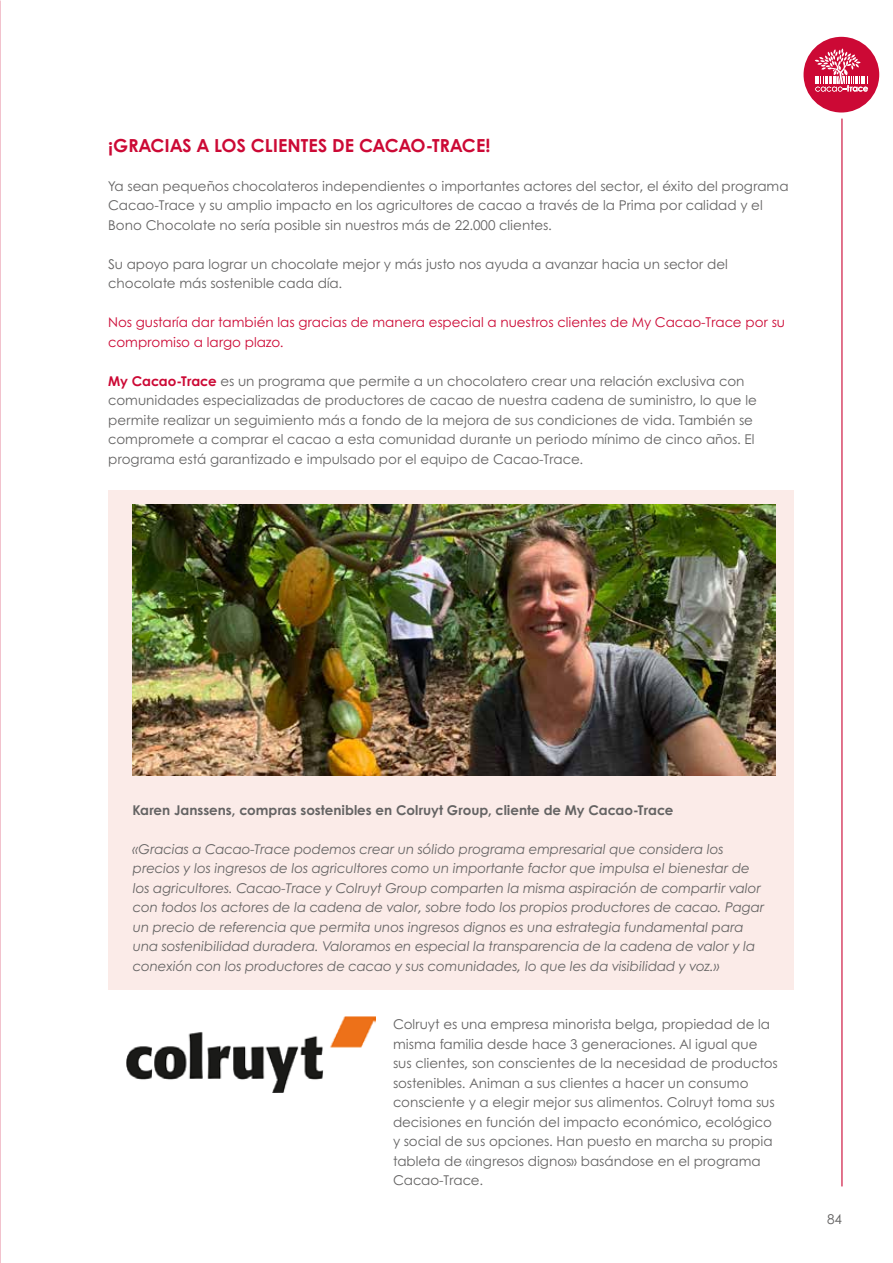
<style>
.page{position:relative;width:893px;height:1263px;background:#fff}
.page>*{position:absolute;margin:0;border:0;box-sizing:border-box;transform-origin:0 0}
.t1{font:700 18px "Century Gothic";color:#cc0935}
.t2{font:13.5px/19.5px "Century Gothic";color:#646363}
.t3{font:italic 13.5px/19.5px "Century Gothic";letter-spacing:-.01em;color:#646363}
.t4{font:13.5px/19.5px "Century Gothic";color:#cc0935}
.t5{font:700 13.5px "Century Gothic";color:#646363}
.s1{font-weight:700;color:#cc0935}
</style>
<div class="page">
<img style="left:126px;top:1016px;width:249px;height:77px">
<div style="left:108px;top:490px;width:685px;height:500px;background:#fbebe8"></div>
<img style="left:133px;top:505px;width:642px;height:271px">
<hr style="left:841px;top:119px;width:1px;height:1067px;background:#cc0935">
<div style="left:803px;top:37px;width:76px;height:75px;background:#cc0935;border-radius:50%"></div>
<svg style="left:815px;top:48px;width:53px;height:44px"></svg>
<h1 class="t1" style="left:108px;top:133px;width:384px">¡GRACIAS A LOS CLIENTES DE CACAO-TRACE!</h1>
<p class="t2" style="left:108px;top:176px;width:682px">Ya sean pequeños chocolateros independientes o importantes actores del sector, el éxito del programa<br>Cacao-Trace y su amplio impacto en los agricultores de cacao a través de la Prima por calidad y el<br>Bono Chocolate no sería posible sin nuestros más de 22.000 clientes.</p>
<p class="t2" style="left:108px;top:254px;width:621px">Su apoyo para lograr un chocolate mejor y más justo nos ayuda a avanzar hacia un sector del chocolate más sostenible cada día.</p>
<p class="t4" style="left:108px;top:312px;width:678px">Nos gustaría dar también las gracias de manera especial a nuestros clientes de My Cacao-Trace por su compromiso a largo plazo.</p>
<p class="t2" style="left:108px;top:371px;width:650px"><span class="s1">My Cacao-Trace</span> es un programa que permite a un chocolatero crear una relación exclusiva con comunidades especializadas de productores de cacao de nuestra cadena de suministro, lo que le permite realizar un seguimiento más a fondo de la mejora de sus condiciones de vida. También se compromete a comprar el cacao a esta comunidad durante un periodo mínimo de cinco años. El programa está garantizado e impulsado por el equipo de Cacao-Trace.</p>
<p class="t5" style="left:133px;top:801px;width:542px">Karen Janssens, compras sostenibles en Colruyt Group, cliente de My Cacao-Trace</p>
<p class="t3" style="left:133px;top:839px;width:633px">«Gracias a Cacao-Trace podemos crear un sólido programa empresarial que considera los precios y los ingresos de los agricultores como un importante factor que impulsa el bienestar de los agricultores. Cacao-Trace y Colruyt Group comparten la misma aspiración de compartir valor con todos los actores de la cadena de valor, sobre todo los propios productores de cacao. Pagar un precio de referencia que permita unos ingresos dignos es una estrategia fundamental para una sostenibilidad duradera. Valoramos en especial la transparencia de la cadena de valor y la conexión con los productores de cacao y sus comunidades, lo que les da visibilidad y voz.»</p>
<p class="t2" style="left:393px;top:1014px;width:386px">Colruyt es una empresa minorista belga, propiedad de la misma familia desde hace 3 generaciones. Al igual que sus clientes, son conscientes de la necesidad de productos sostenibles. Animan a sus clientes a hacer un consumo consciente y a elegir mejor sus alimentos. Colruyt toma sus decisiones en función del impacto económico, ecológico y social de sus opciones. Han puesto en marcha su propia tableta de «ingresos dignos» basándose en el programa Cacao-Trace.</p>
<p class="t2" style="left:827px;top:1209px;width:16px">84</p>
</div>
